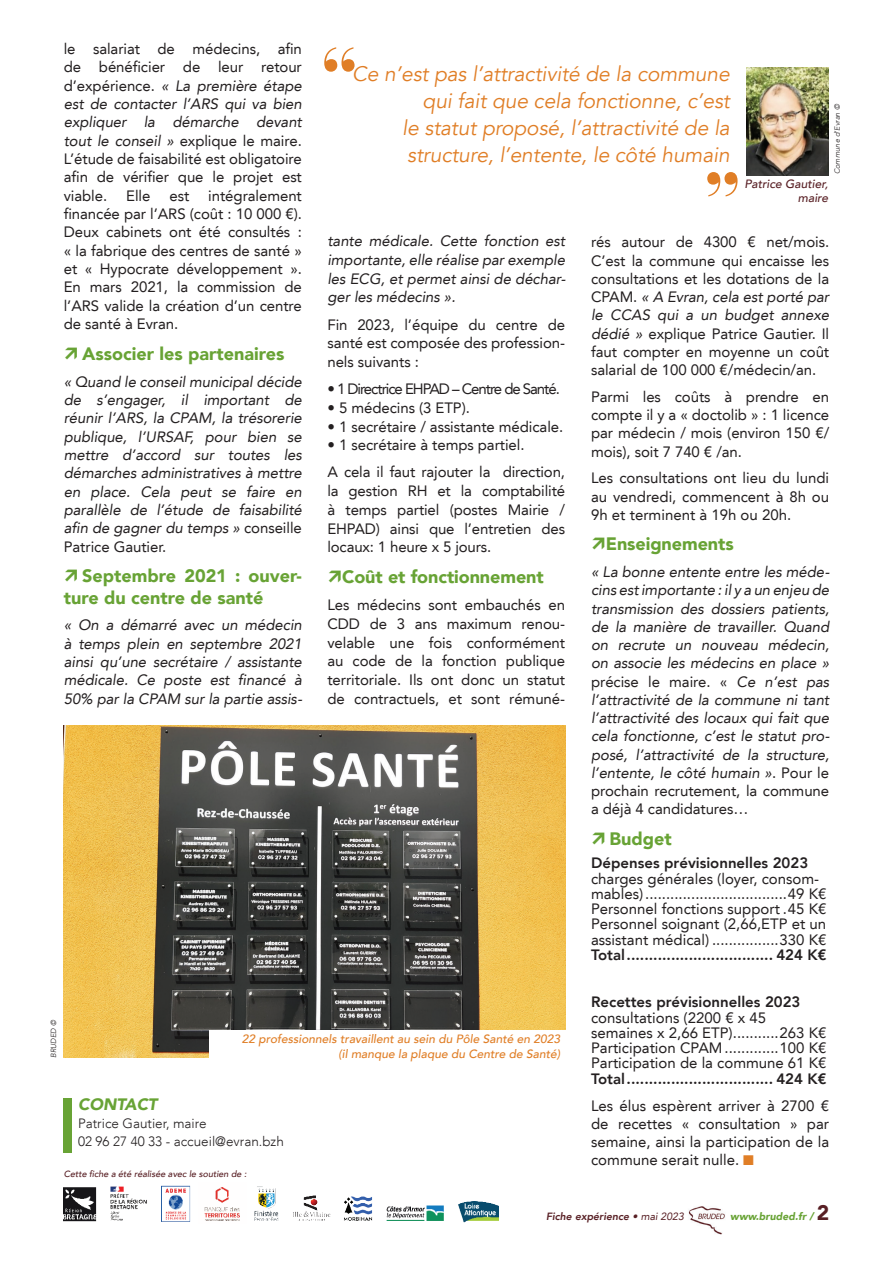
<style>
.page{position:relative;width:893px;height:1263px;background:#fff}
.page>*{position:absolute;margin:0;border:0;box-sizing:border-box;transform-origin:0 0}
.t1{font:italic 21px/27px "Avenir LT";letter-spacing:-.005em;color:#e07e26;text-align:right}
.t2{font:900 18px/21.3px "Avenir LT";color:#68a335}
.t3{font:italic 900 16.5px "Avenir LT";color:#68a335}
.t4{font:15px/18.3px "Avenir LT";letter-spacing:-.005em;color:#231f20;text-align:justify}
.t5{font:italic 15px/18.3px "Avenir LT";letter-spacing:-.005em;color:#231f20;text-align:justify}
.t6{font:800 15px "Avenir LT";color:#231f20}
.t7{font:15px "Avenir LT";letter-spacing:-.07em;color:#231f20}
.t8{font:300 13.5px/18px "Avenir LT";color:#231f20}
.t9{font:italic 500 12px/15px "Avenir LT";color:#e07e26;text-align:right}
.t10{font:italic 500 12px/13.5px "Avenir LT";color:#581f24;text-align:right}
.t11{font:italic 800 10.5px "Avenir LT";color:#581f24}
.t12{font:italic 900 10.5px "Avenir LT";color:#68a335}
.t13{font:italic 500 9px "Avenir LT";color:#581f24}
.t14{font:italic 300 7.5px "Avenir LT";color:#231f20}
.s1{font-style:italic}
.s2{font-style:normal}
.s3{font-weight:400}
.s4{font-style:normal;font-size:21px;color:#581f24}
</style>
<div class="page">
<img style="left:688px;top:1206px;width:37px;height:29px">
<div style="left:63px;top:1098px;width:9px;height:54px;background:#68a335"></div>
<svg style="left:324px;top:47px;width:31px;height:25px"></svg>
<svg style="left:707px;top:172px;width:30px;height:24px"></svg>
<img style="left:64px;top:725px;width:502px;height:333px">
<img style="left:746px;top:68px;width:83px;height:107px">
<div style="left:209px;top:1030px;width:363px;height:34px;background:#fff"></div>
<img style="left:64px;top:1185px;width:434px;height:38px">
<p class="t4" style="left:64px;top:40px;width:240px">le salariat de médecins, afin de bénéficier de leur retour d’expérience. <span class="s1">« La première étape est de contacter l’ARS qui va bien expliquer la démarche devant tout le conseil »</span> explique le maire.<br>L’étude de faisabilité est obligatoire afin de vérifier que le projet est viable.</p>
<h1 class="t1" style="left:352px;top:60px;width:379px">Ce n’est pas l’attractivité de la commune qui fait que cela fonctionne, c’est<br>le statut proposé, l’attractivité de la structure, l’entente, le côté humain</h1>
<p class="t14" style="left:833px;top:174px;width:72px;rotate:-90deg">Commune d’Evran ©</p>
<p class="t10" style="left:744px;top:177px;width:85px">Patrice Gautier, maire</p>
<p class="t4" style="left:64px;top:186px;width:240px;text-indent:145px">intégralement financée par l’ARS (coût : 10 000 €).<br>Deux cabinets ont été consultés : « la fabrique des centres de santé » et « Hypocrate développement ».<br>En mars 2021, la commission de l’ARS valide la création d’un centre de santé à Evran.</p>
<p class="t2" style="left:82px;top:343px;width:204px">Associer les partenaires</p>
<p class="t5" style="left:64px;top:372px;width:240px">« Quand le conseil municipal décide de s’engager, il important de réunir l’ARS, la CPAM, la trésorerie publique, l’URSAF, pour bien se mettre d’accord sur toutes les démarches administratives à mettre en place. Cela peut se faire en parallèle de l’étude de faisabilité afin de gagner du temps » <span class="s2">conseille Patrice Gautier.</span></p>
<p class="t2" style="left:64px;top:565px;width:240px;text-indent:18px">Septembre 2021 : ouver&shy;ture du centre de santé</p>
<p class="t5" style="left:64px;top:616px;width:240px">« On a démarré avec un médecin à temps plein en septembre 2021 ainsi qu’une secrétaire / assistante médicale. Ce poste est financé à 50% par la CPAM sur la partie assis-</p>
<p class="t4" style="left:126px;top:186px;width:26px">Elle</p>
<p class="t4" style="left:169px;top:186px;width:21px">est</p>
<p class="t5" style="left:327px;top:232px;width:240px;line-height:18.8px">tante médicale. Cette fonction est importante, elle réalise par exemple les ECG, et permet ainsi de déchar&shy;ger les médecins ».</p>
<p class="t4" style="left:327px;top:315px;width:239px;line-height:18.8px">Fin 2023, l’équipe du centre de santé est composée des profession&shy;nels suivants :</p>
<p class="t7" style="left:327px;top:380px;width:234px">• 1 Directrice EHPAD – Centre de Santé.</p>
<p class="t4" style="left:327px;top:399px;width:144px">• 5 médecins (3 ETP).</p>
<p class="t4" style="left:327px;top:417px;width:237px">• 1 secrétaire / assistante médicale.</p>
<p class="t4" style="left:327px;top:432px;width:239px;line-height:27.2px">• 1 secrétaire à temps partiel.<br>A cela il faut rajouter la direction,</p>
<p class="t4" style="left:327px;top:482px;width:239px;line-height:18.8px">la gestion RH et la comptabilité à temps partiel (postes Mairie / EHPAD) ainsi que l’entretien des locaux: 1 heure x 5 jours.</p>
<p class="t2" style="left:342px;top:566px;width:203px">Coût et fonctionnement</p>
<p class="t4" style="left:327px;top:596px;width:239px;line-height:18.8px">Les médecins sont embauchés en CDD de 3 ans maximum renou&shy;velable une fois conformément au code de la fonction publique territoriale. Ils ont donc un statut de contractuels, et sont rémuné-</p>
<p class="t4" style="left:591px;top:233px;width:240px">rés autour de 4300 € net/mois.<br>C’est la commune qui encaisse les consultations et les dotations de la CPAM. <span class="s1">« A Evran, cela est porté par le CCAS qui a un budget annexe dédié »</span> explique Patrice Gautier. Il faut compter en moyenne un coût salarial de 100 000 €/médecin/an.</p>
<p class="t4" style="left:591px;top:388px;width:240px">Parmi les coûts à prendre en compte il y a « doctolib » : 1 licence par médecin / mois (environ 150 €/ mois), soit 7 740 € /an.</p>
<p class="t4" style="left:591px;top:469px;width:240px">Les consultations ont lieu du lundi au vendredi, commencent à 8h ou 9h et terminent à 19h ou 20h.</p>
<p class="t2" style="left:606px;top:533px;width:129px">Enseignements</p>
<p class="t5" style="left:591px;top:563px;width:240px">« La bonne entente entre les méde&shy;cins est importante : il y a un enjeu de transmission des dossiers patients, de la manière de travailler. Quand on recrute un nouveau médecin, on associe les médecins en place » <span class="s2">précise le maire. «</span> Ce n’est pas l’attractivité de la commune ni tant l’attractivité des locaux qui fait que cela fonctionne, c’est le statut pro&shy;posé, l’attractivité de la structure, l’entente, le côté humain »<span class="s2">. Pour le prochain recrutement, la commune a déjà 4 candidatures…</span></p>
<p class="t2" style="left:609px;top:827px;width:64px">Budget</p>
<p class="t6" style="left:591px;top:854px;width:219px">Dépenses prévisionnelles 2023</p>
<p class="t4" style="left:591px;top:871px;width:237px;line-height:15.3px;text-align:left">charges générales (loyer, consom&shy;mables)..................................49 K€ Personnel fonctions support .45 K€ Personnel soignant (2,66,ETP et un assistant médical) ................330 K€</p>
<p class="t6" style="left:591px;top:946px;width:237px">Total................................. 424 K€</p>
<p class="t6" style="left:591px;top:993px;width:211px">Recettes prévisionnelles 2023</p>
<p class="t4" style="left:591px;top:1010px;width:237px;line-height:15.3px;text-align:left">consultations (2200 € x 45 semaines x 2,66 ETP)...........263 K€ Participation CPAM.............100 K€ Participation de la commune 61 K€</p>
<p class="t6" style="left:591px;top:1070px;width:237px">Total................................. 424 K€</p>
<p class="t4" style="left:591px;top:1096px;width:240px">Les élus espèrent arriver à 2700 € de recettes « consultation » par semaine, ainsi la participation de la commune serait nulle.</p>
<p class="t14" style="left:49px;top:1058px;width:40px;rotate:-90deg">BRUDED ©</p>
<p class="t9" style="left:242px;top:1032px;width:320px">22 professionnels travaillent au sein du Pôle Santé en 2023 (il manque la plaque du Centre de Santé)</p>
<p class="t3" style="left:78px;top:1094px;width:81px">Contact</p>
<p class="t8" style="left:78px;top:1114px;width:207px">Patrice Gautier, maire<br>02 96 27 40 33 - accueil@evran.bzh</p>
<p class="t13" style="left:64px;top:1169px;width:184px">Cette fiche a été réalisée avec le soutien de :</p>
<p class="t11" style="left:546px;top:1210px;width:139px">Fiche expérience • <span class="s3">mai 2023</span></p>
<p class="t12" style="left:730px;top:1210px;width:100px">www.bruded.fr / <span class="s4">2</span></p>
</div>
